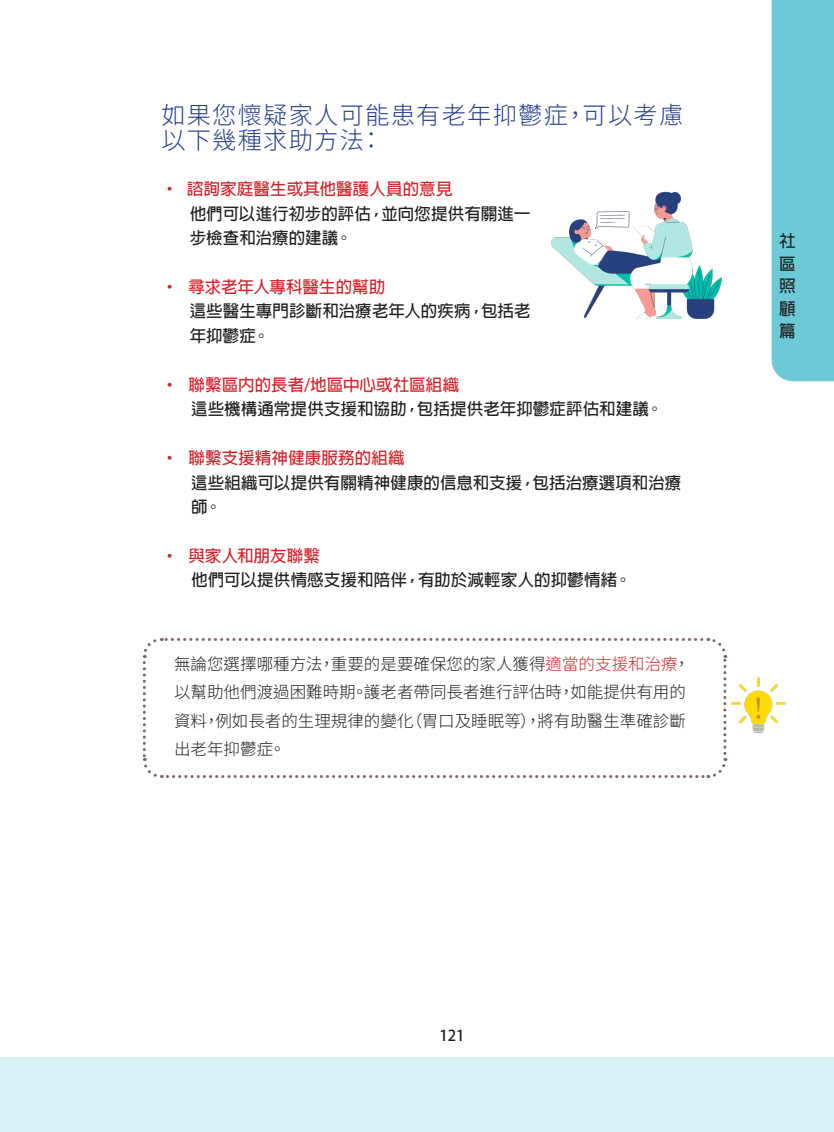
<style>
.page{position:relative;width:834px;height:1132px;background:#fff}
.page>*{position:absolute;margin:0;border:0;box-sizing:border-box;transform-origin:0 0}
.小標題{font:300 24.3px/25.7px "Source Han Sans HK";letter-spacing:.05em;color:#253f8e}
.內文{font:700 16.5px/22.5px "Adobe Fan Heiti Std";letter-spacing:.005em;color:#231f20}
.Introduction_Paragra{font:300 16.5px/28.5px "Source Han Sans HK";color:#231f20}
.t1{font:700 16.5px "Adobe Fan Heiti Std";letter-spacing:.005em;color:#d1232a}
.t2{font:700 15px "Adobe Fan Heiti Std";color:#231f20}
.s1{color:#d1232a}
</style>
<div class="page">
<div style="left:771px;top:0;width:62px;height:381px;background:#6ccad6"></div>
<div style="left:0;top:1056px;width:833px;height:75px;background:#d8f1f4"></div>
<svg style="left:142px;top:638px;width:586px;height:140px"></svg>
<img style="left:551px;top:191px;width:170px;height:128px">
<img style="left:721px;top:670px;width:65px;height:74px">
<p class="小標題" style="left:161px;top:102px;width:523px">如果您懷疑家人可能患有老年抑鬱症，可以考慮以下幾種求助方法：</p>
<p class="t1" style="left:161px;top:179px;width:292px">• 諮詢家庭醫生或其他醫護人員的意見</p>
<p class="內文" style="left:190px;top:202px;width:342px;line-height:24.5px">他們可以進行初步的評估，並向您提供有關進一步檢查和治療的建議。</p>
<p class="t1" style="left:161px;top:277px;width:225px">• 尋求老年人專科醫生的幫助</p>
<p class="內文" style="left:190px;top:299px;width:342px;line-height:24.5px">這些醫生專門診斷和治療老年人的疾病，包括老年抑鬱症。</p>
<p class="t1" style="left:161px;top:375px;width:299px">• 聯繫區內的長者/地區中心或社區組織</p>
<p class="內文" style="left:191px;top:398px;width:473px">這些機構通常提供支援和協助，包括提供老年抑鬱症評估和建議。</p>
<p class="t1" style="left:161px;top:448px;width:245px">• 聯繫支援精神健康服務的組織</p>
<p class="內文" style="left:191px;top:470px;width:491px;line-height:24.5px">這些組織可以提供有關精神健康的信息和支援，包括治療選項和治療師。</p>
<p class="t1" style="left:161px;top:545px;width:160px">• 與家人和朋友聯繫</p>
<p class="內文" style="left:191px;top:569px;width:441px">他們可以提供情感支援和陪伴，有助於減輕家人的抑鬱情緒。</p>
<p class="Introduction_Paragra" style="left:174px;top:649px;width:517px">無論您選擇哪種方法，重要的是要確保您的家人獲得<span class="s1">適當的支援和治療</span>，以幫助他們渡過困難時期。護老者帶同長者進行評估時，如能提供有用的資料，例如長者的生理規律的變化（胃口及睡眠等），將有助醫生準確診斷出老年抑鬱症。</p>
<p class="內文" style="left:779px;top:230px;width:18px;text-align:justify">社區照顧篇</p>
<p class="t2" style="left:439px;top:1025px;width:27px">121</p>
</div>
